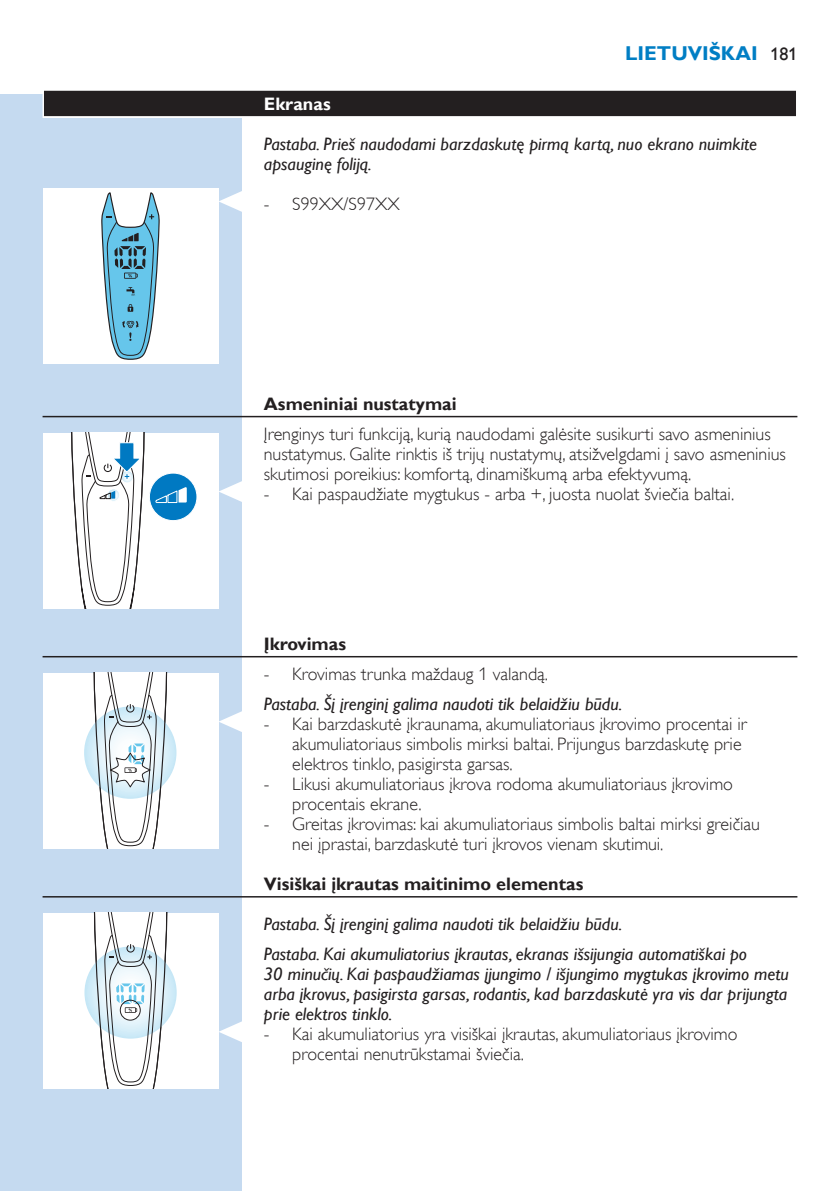
<style>
.page{position:relative;width:840px;height:1191px;background:#fff}
.page>*{position:absolute;margin:0;border:0;box-sizing:border-box;transform-origin:0 0}
.t1{font:700 20px "Gill Sans Alt One WGL";color:#007ec4}
.t2{font:18px/20px "Gill Sans Alt One WGL Light";color:#231f20}
.t3{font:italic 18px/20px "Gill Sans Alt One WGL";color:#231f20}
.t4{font:700 18px "Gill Sans Alt One WGL";color:#231f20}
.t5{font:700 18px "Gill Sans Alt One WGL";color:#fff}
.s1{font-weight:400;font-size:18px;color:#231f20}
</style>
<div class="page">
<div style="left:0;top:95px;width:241px;height:1096px;background:#c5daf0"></div>
<div style="left:43px;top:90px;width:754px;height:28px;background:#e4e3e3"></div>
<div style="left:44px;top:91px;width:751px;height:25px;background:#231f20"></div>
<hr style="left:43px;top:416px;width:754px;height:1px;background:#231f20">
<hr style="left:43px;top:656px;width:754px;height:1px;background:#231f20">
<hr style="left:43px;top:896px;width:754px;height:1px;background:#231f20">
<svg style="left:218px;top:190px;width:24px;height:23px"></svg>
<div style="left:43px;top:188px;width:175px;height:175px;background:#fff"></div>
<svg style="left:101px;top:192px;width:59px;height:168px"></svg>
<svg style="left:218px;top:480px;width:24px;height:23px"></svg>
<div style="left:43px;top:433px;width:175px;height:175px;background:#fff"></div>
<div style="left:149px;top:473px;width:48px;height:47px;background:#0079c2;border-radius:50%"></div>
<svg style="left:71px;top:433px;width:116px;height:175px"></svg>
<svg style="left:218px;top:710px;width:24px;height:23px"></svg>
<div style="left:43px;top:673px;width:175px;height:175px;background:#fff"></div>
<svg style="left:84px;top:673px;width:93px;height:175px"></svg>
<svg style="left:218px;top:1020px;width:24px;height:23px"></svg>
<div style="left:43px;top:913px;width:175px;height:175px;background:#fff"></div>
<svg style="left:84px;top:913px;width:93px;height:175px"></svg>
<div style="left:120px;top:1000px;width:20px;height:20px;border:1px solid #231f20;border-radius:50%"></div>
<p class="t1" style="left:625px;top:40px;width:173px">LIETUVIŠKAI <span class="s1">181</span></p>
<p class="t5" style="left:264px;top:92px;width:68px">Ekranas</p>
<p class="t3" style="left:264px;top:134px;width:494px">Pastaba. Prieš naudodami barzdaskutę pirmą kartą, nuo ekrano nuimkite apsauginę foliją.</p>
<p class="t2" style="left:264px;top:194px;width:137px">- S99XX/S97XX</p>
<p class="t4" style="left:264px;top:392px;width:194px">Asmeniniai nustatymai</p>
<p class="t2" style="left:264px;top:424px;width:523px">Įrenginys turi funkciją, kurią naudodami galėsite susikurti savo asmeninius nustatymus. Galite rinktis iš trijų nustatymų, atsižvelgdami į savo asmeninius skutimosi poreikius: komfortą, dinamiškumą arba efektyvumą.</p>
<p class="t2" style="left:264px;top:484px;width:471px">- Kai paspaudžiate mygtukus - arba +, juosta nuolat šviečia baltai.</p>
<p class="t4" style="left:264px;top:632px;width:84px">Įkrovimas</p>
<p class="t2" style="left:264px;top:664px;width:285px">- Krovimas trunka maždaug 1 valandą.</p>
<p class="t3" style="left:264px;top:694px;width:360px">Pastaba. Šį įrenginį galima naudoti tik belaidžiu būdu.</p>
<p class="t2" style="left:292px;top:714px;width:456px;text-indent:-28px">- Kai barzdaskutė įkraunama, akumuliatoriaus įkrovimo procentai ir akumuliatoriaus simbolis mirksi baltai. Prijungus barzdaskutę prie elektros tinklo, pasigirsta garsas.</p>
<p class="t2" style="left:292px;top:774px;width:442px;text-indent:-28px">- Likusi akumuliatoriaus įkrova rodoma akumuliatoriaus įkrovimo procentais ekrane.</p>
<p class="t2" style="left:292px;top:814px;width:469px;text-indent:-28px">- Greitas įkrovimas: kai akumuliatoriaus simbolis baltai mirksi greičiau nei įprastai, barzdaskutė turi įkrovos vienam skutimui.</p>
<p class="t4" style="left:264px;top:872px;width:321px">Visiškai įkrautas maitinimo elementas</p>
<p class="t3" style="left:264px;top:909px;width:484px;line-height:30px">Pastaba. Šį įrenginį galima naudoti tik belaidžiu būdu.<br>Pastaba. Kai akumuliatorius įkrautas, ekranas išsijungia automatiškai po</p>
<p class="t3" style="left:264px;top:964px;width:526px;text-align:justify">30 minučių. Kai paspaudžiamas įjungimo / išjungimo mygtukas įkrovimo metu arba įkrovus, pasigirsta garsas, rodantis, kad barzdaskutė yra vis dar prijungta prie elektros tinklo.</p>
<p class="t2" style="left:292px;top:1024px;width:446px;text-indent:-28px">- Kai akumuliatorius yra visiškai įkrautas, akumuliatoriaus įkrovimo procentai nenutrūkstamai šviečia.</p>
</div>
